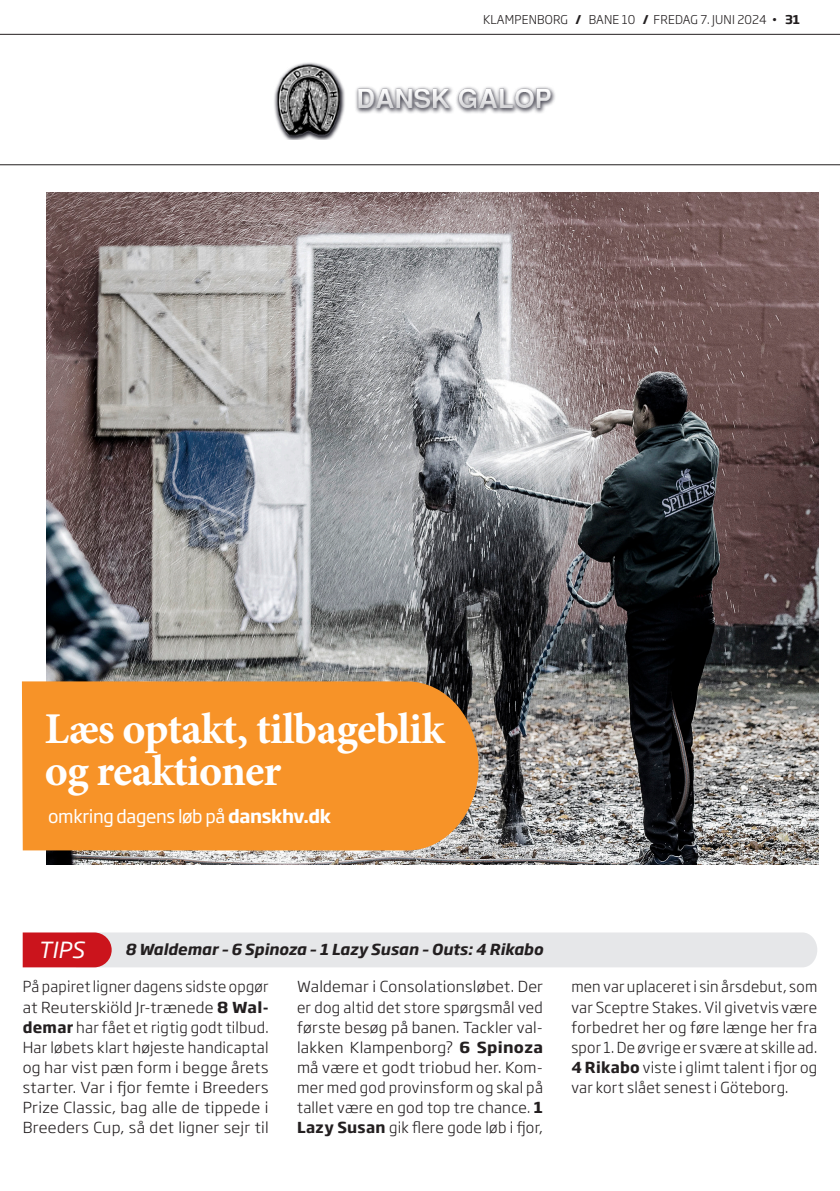
<style>
.page{position:relative;width:840px;height:1191px;background:#fff}
.page>*{position:absolute;margin:0;border:0;box-sizing:border-box;transform-origin:0 0}
.t1{font:700 44px/42px "Minion Pro";letter-spacing:-.02em;color:#fff}
.t2{font:italic 22px "Soho Gothic Pro";color:#fff}
.t3{font:18px "Soho Gothic Pro";letter-spacing:-.02em;color:#fff}
.Tips_brødtekst{font:300 15px/20px "Soho Gothic Pro";letter-spacing:.015em;color:#231f20;text-align:justify}
.Tips_brødtekst-2{font:300 15px/20px "Soho Gothic Pro";letter-spacing:.015em;color:#231f20;text-align:justify;scale:1.04 1}
.Tips_overskrift{font:italic 700 15px "Soho Gothic Pro";color:#231f20}
.t4{font:300 12px "Soho Gothic Pro";letter-spacing:.015em;color:#231f20}
.s1{font-weight:700}
</style>
<div class="page">
<hr style="left:0;top:34px;width:839px;height:1px;background:#231f20">
<hr style="left:0;top:164px;width:839px;height:1px;background:#231f20">
<img style="left:46px;top:193px;width:771px;height:671px">
<div style="left:22px;top:681px;width:456px;height:169px;background:#f79328"></div>
<svg style="left:23px;top:932px;width:793px;height:35px;background:#e3d1d3"></svg>
<img style="left:274px;top:62px;width:281px;height:78px">
<p class="t4" style="left:483px;top:10px;width:318px">KLAMPENBORG <span class="s1">/</span> BANE 10 <span class="s1">/</span> FREDAG 7. JUNI 2024 • <span class="s1">31</span></p>
<p class="t1" style="left:45px;top:707px;width:401px">Læs optakt, tilbageblik og reaktioner</p>
<p class="t3" style="left:48px;top:802px;width:284px">omkring dagens løb på <span class="s1">danskhv.dk</span></p>
<p class="t2" style="left:38px;top:933px;width:48px">TIPS</p>
<p class="Tips_overskrift" style="left:125px;top:937px;width:419px">8 Waldemar – 6 Spinoza – 1 Lazy Susan – Outs: 4 Rikabo</p>
<p class="Tips_brødtekst" style="left:23px;top:976px;width:247px">På papiret ligner dagens sidste opgør at Reuterskiöld Jr-trænede <span class="s1">8 Wal&shy;demar</span> har fået et rigtig godt tilbud.<br>Har løbets klart højeste handicaptal og har vist pæn form i begge årets starter. Var i fjor femte i Breeders Prize Classic, bag alle de tippede i Breeders Cup, så det ligner sejr til</p>
<p class="Tips_brødtekst-2" style="left:297px;top:976px;width:238px">Waldemar i Consolationsløbet. Der er dog altid det store spørgsmål ved første besøg på banen. Tackler val&shy;lakken Klampenborg? <span class="s1">6 Spinoza </span>må være et godt triobud her. Kom&shy;mer med god provinsform og skal på tallet være en god top tre chance. <span class="s1">1<br>Lazy Susan</span> gik flere gode løb i fjor,</p>
<p class="Tips_brødtekst" style="left:571px;top:976px;width:247px">men var uplaceret i sin årsdebut, som var Sceptre Stakes. Vil givetvis være forbedret her og føre længe her fra spor 1. De øvrige er svære at skille ad.<br><span class="s1">4 Rikabo</span> viste i glimt talent i fjor og var kort slået senest i Göteborg.</p>
</div>
